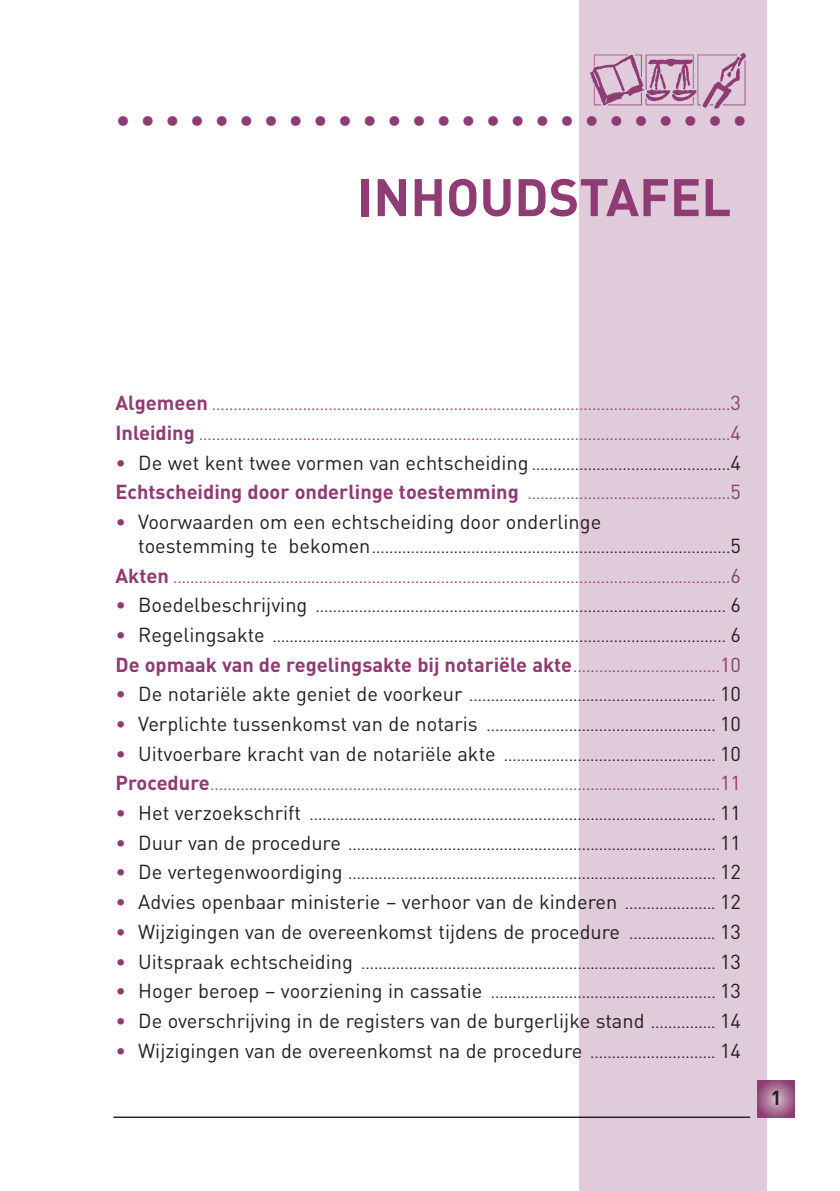
<style>
.page{position:relative;width:840px;height:1191px;background:#fff}
.page>*{position:absolute;margin:0;border:0;box-sizing:border-box;transform-origin:0 0}
.t1{font:700 52px "DIN";color:#8f3b74}
.t2{font:500 30px "DIN";color:#8f3b74}
.t3{font:20px "DIN";color:#231f20}
.t4{font:700 20px "DIN";color:#8f3b74}
.t5{font:700 20px "DIN";color:#231f20}
.t6{font:16px "DIN";color:#231f20}
.t7{font:16px/29.6px "DIN";color:#8f3b74}
.s1{font-weight:700;font-size:20px}
.s2{font-size:20px}
.s3{font-size:20px;color:#231f20}
.s4{color:#231f20}
.s5{color:#8f3b74}
.s6{font-size:20px;color:#8f3b74}
.s7{font-weight:400;font-size:16px}
.s8{font-weight:400}
.s9{font-size:16px}
</style>
<div class="page">
<div style="left:578px;top:0;width:187px;height:1191px;background:#dfcbd9"></div>
<hr style="left:113px;top:1116px;width:636px;height:2px;background:#231f20">
<svg style="left:757px;top:1080px;width:37px;height:37px"></svg>
<img style="left:589px;top:53px;width:157px;height:56px">
<h2 class="t2" style="left:115px;top:109px;width:633px">••••••••••••••••••••••••••</h2>
<h1 class="t1" style="left:357px;top:179px;width:375px">INHOUDSTAFEL</h1>
<p class="t7" style="left:115px;top:391px;width:626px"><span class="s1">Algemeen</span> ........................................................................................................................<span class="s2">3<br></span><span class="s1">Inleiding</span> ...........................................................................................................................<span class="s2">4</span></p>
<p class="t7" style="left:115px;top:451px;width:626px"><span class="s2">•</span> <span class="s3">De wet kent twee vormen van echtscheiding</span> <span class="s4">..............................................</span><span class="s3">4<br></span><span class="s1">Echtscheiding door onderlinge toestemming</span> ...............................................<span class="s2">5</span></p>
<p class="t3" style="left:115px;top:515px;width:487px"><span class="s5">•</span> Voorwaarden om een echtscheiding door onderlinge</p>
<p class="t7" style="left:115px;top:534px;width:626px;text-align:right"><span class="s3">toestemming te bekomen</span><span class="s4">...................................................................................</span><span class="s3">5<br></span><span class="s1">Akten</span> .................................................................................................................................<span class="s2">6</span></p>
<p class="t6" style="left:115px;top:601px;width:626px"><span class="s6">•</span> <span class="s2">Boedelbeschrijving</span> ............................................................................................... <span class="s2">6</span></p>
<p class="t6" style="left:115px;top:630px;width:626px"><span class="s6">•</span> <span class="s2">Regelingsakte</span> ......................................................................................................... <span class="s2">6</span></p>
<p class="t4" style="left:115px;top:657px;width:626px">De opmaak van de regelingsakte bij notariële akte<span class="s7">..................................</span><span class="s8">10</span></p>
<p class="t6" style="left:115px;top:690px;width:626px"><span class="s6">•</span> <span class="s2">De notariële akte geniet de voorkeur</span> ......................................................... <span class="s2">10</span></p>
<p class="t6" style="left:115px;top:719px;width:626px"><span class="s6">•</span> <span class="s2">Verplichte tussenkomst van de notaris</span> ..................................................... <span class="s2">10</span></p>
<p class="t7" style="left:115px;top:742px;width:626px"><span class="s2">•</span> <span class="s3">Uitvoerbare kracht van de notariële akte</span> <span class="s4">.................................................</span> <span class="s3">10<br></span><span class="s1">Procedure</span>......................................................................................................................<span class="s2">11</span></p>
<p class="t6" style="left:115px;top:808px;width:626px"><span class="s6">•</span> <span class="s2">Het verzoekschrift</span> .............................................................................................. <span class="s2">11</span></p>
<p class="t6" style="left:115px;top:838px;width:626px"><span class="s6">•</span> <span class="s2">Duur van de procedure</span> ..................................................................................... <span class="s2">11</span></p>
<p class="t6" style="left:115px;top:868px;width:626px"><span class="s6">•</span> <span class="s2">De vertegenwoordiging</span> ..................................................................................... <span class="s2">12</span></p>
<p class="t3" style="left:115px;top:895px;width:626px"><span class="s5">•</span> Advies openbaar ministerie – verhoor van de kinderen <span class="s9">.....................</span> 12</p>
<p class="t3" style="left:115px;top:924px;width:626px"><span class="s5">•</span> Wijzigingen van de overeenkomst tijdens de procedure <span class="s9">....................</span> 13</p>
<p class="t6" style="left:115px;top:957px;width:626px"><span class="s6">•</span> <span class="s2">Uitspraak echtscheiding</span> .................................................................................. <span class="s2">13</span></p>
<p class="t6" style="left:115px;top:986px;width:626px"><span class="s6">•</span> <span class="s2">Hoger beroep – voorziening in cassatie</span> .................................................... <span class="s2">13</span></p>
<p class="t3" style="left:115px;top:1013px;width:626px"><span class="s5">•</span> De overschrijving in de registers van de burgerlijke stand <span class="s9">...............</span> 14</p>
<p class="t3" style="left:115px;top:1043px;width:626px"><span class="s5">•</span> Wijzigingen van de overeenkomst na de procedure <span class="s9">.............................</span> 14</p>
<p class="t5" style="left:770px;top:1090px;width:12px">1</p>
</div>
